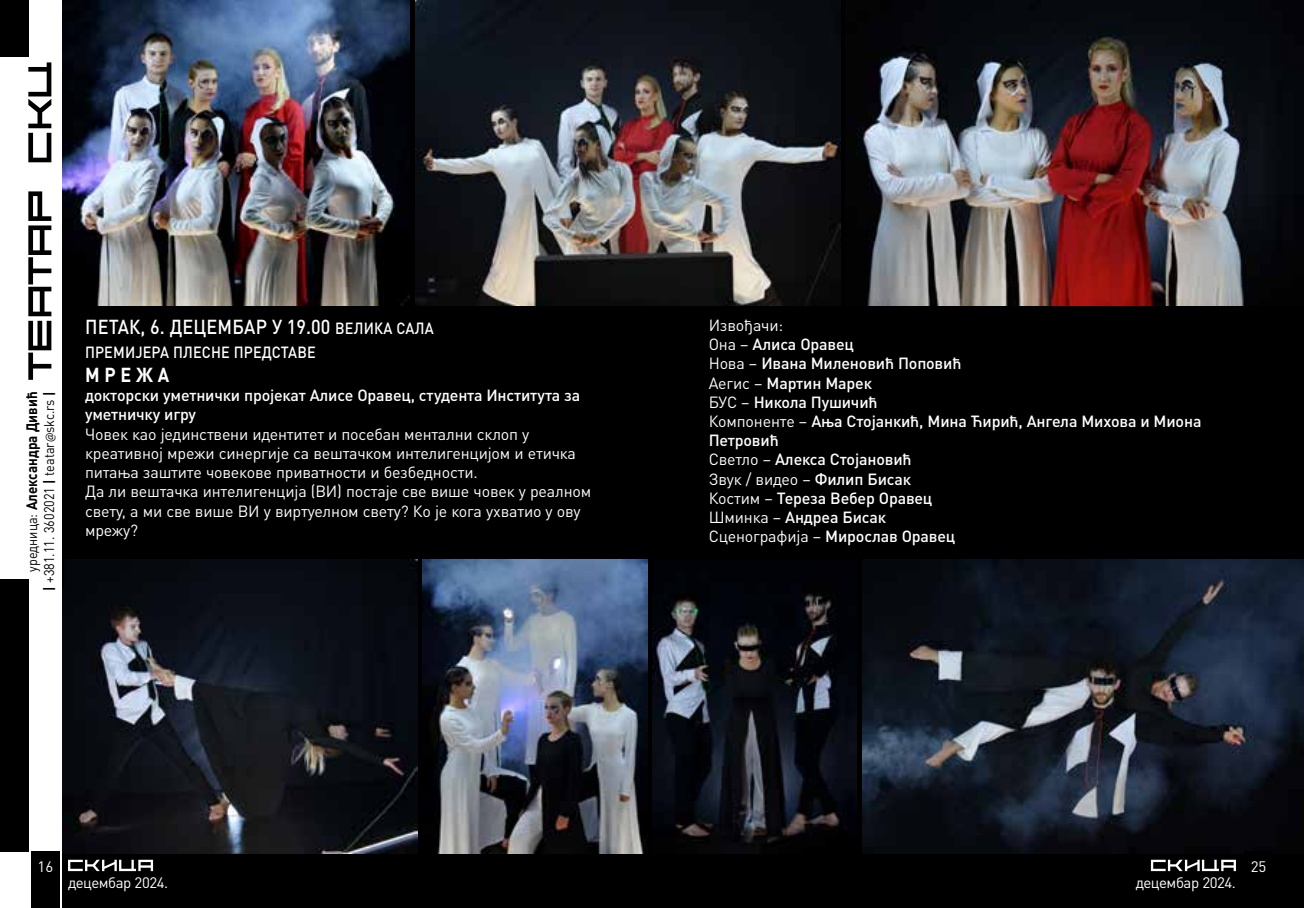
<style>
.page{position:relative;width:1304px;height:908px;background:#fff}
.page>*{position:absolute;margin:0;border:0;box-sizing:border-box;transform-origin:0 0}
.t1{font:500 20px "DIN Pro";letter-spacing:.01em;color:#fff;scale:.9 1}
.t2{font:700 20px "DIN Pro";color:#fff;scale:.9 1}
.t3{font:500 16px/19.2px "DIN Pro";color:#fff}
.t4{font:16px/19.2px "DIN Pro";letter-spacing:-.01em;color:#fff}
.t5{font:500 16px "DIN Pro";color:#fff;scale:.9 1}
.t6{font:15px "DIN Pro";letter-spacing:-.03em;color:#fff}
.t7{font:700 15px "DIN Pro";color:#000;scale:.9 1}
.t8{font:14px "DIN Pro";color:#000;scale:.9 1}
.s1{font-weight:400;font-size:14px}
.s2{font-weight:700}
.s3{font-family:"Myriad Pro"}
.s4{font-size:16px}
.s5{font-weight:400}
</style>
<div class="page">
<div style="left:31px;top:850px;width:29px;height:57px;background:#000"></div>
<div style="left:62px;top:0;width:1242px;height:907px;background:#000"></div>
<img style="left:422px;top:559px;width:226px;height:294px">
<img style="left:652px;top:582px;width:205px;height:271px">
<img style="left:62px;top:559px;width:356px;height:294px">
<img style="left:863px;top:559px;width:441px;height:294px">
<div style="left:0;top:578px;width:28px;height:272px;background:#000"></div>
<div style="left:0;top:0;width:28px;height:57px;background:#000"></div>
<svg style="left:28px;top:191px;width:23px;height:188px"></svg>
<svg style="left:28px;top:62px;width:23px;height:100px"></svg>
<hr style="left:62px;top:0;width:2px;height:588px;background:#000">
<svg style="left:68px;top:859px;width:85px;height:11px"></svg>
<div style="left:1244px;top:850px;width:29px;height:57px;background:#000"></div>
<svg style="left:1151px;top:859px;width:85px;height:11px"></svg>
<img style="left:415px;top:0;width:426px;height:305px">
<img style="left:62px;top:0;width:348px;height:305px">
<img style="left:846px;top:0;width:458px;height:305px">
<p class="t7" style="left:19px;top:571px;width:202px;rotate:-90deg"><span class="s1">уредница:</span> Александра Дивић</p>
<p class="t8" style="left:38px;top:590px;width:223px;rotate:-90deg"><span class="s2">|</span> +381.11. 3602021 <span class="s2">|</span> teatar<span class="s3">@</span>skc.rs <span class="s2">|</span></p>
<p class="t1" style="left:85px;top:310px;width:389px">п етак, 6. децембар У 19.00 <span class="s4">велика сала</span></p>
<p class="t5" style="left:85px;top:339px;width:258px">п ремијера плесне п редставе</p>
<p class="t2" style="left:85px;top:358px;width:95px">М Р Е Ж А</p>
<p class="t3" style="left:85px;top:384px;width:497px">докторски уметнички пројекат Алисе Оравец, студента И нститута за уметничку игру</p>
<p class="t4" style="left:85px;top:422px;width:508px">Човек као јединствени идентитет и посебан ментални склоп у креативној мрежи синергије са вештачком интелигенцијом и етичка питања заштите човекове приватности и безбедности.<br>Да ли вештачка интелигенција (ВИ) постаје све више човек у реалном свету, а ми све више ВИ у виртуелном свету? Ко је кога ухватио у ову мрежу?</p>
<p class="t3" style="left:709px;top:313px;width:494px"><span class="s5">Извођачи:<br>Она –</span> Алиса Оравец<br><span class="s5">Нова –</span> И вана М иленовић Поповић<br><span class="s5">Аегис –</span> Мартин Марек<br><span class="s5">БУС –</span> Н икола Пушичић<br><span class="s5">Компоненте –</span> Ања Стојанкић, М ина Ћирић, Ангела М ихова и М иона<br>Петровић<br><span class="s5">Светло –</span> Алекса Стојановић<br><span class="s5">Звук / видео –</span> Филип Бисак<br><span class="s5">Костим –</span> Тереза Вебер Оравец<br><span class="s5">Шминка –</span> Андреа Бисак<br><span class="s5">Сценографија –</span> М ирослав Оравец</p>
<p class="t6" style="left:1251px;top:853px;width:17px">25</p>
<p class="t6" style="left:38px;top:853px;width:17px">16</p>
<p class="t6" style="left:1251px;top:853px;width:17px">17</p>
<p class="t6" style="left:68px;top:870px;width:102px">децембар 2024.</p>
<p class="t6" style="left:1136px;top:870px;width:102px">децембар 2024.</p>
</div>
